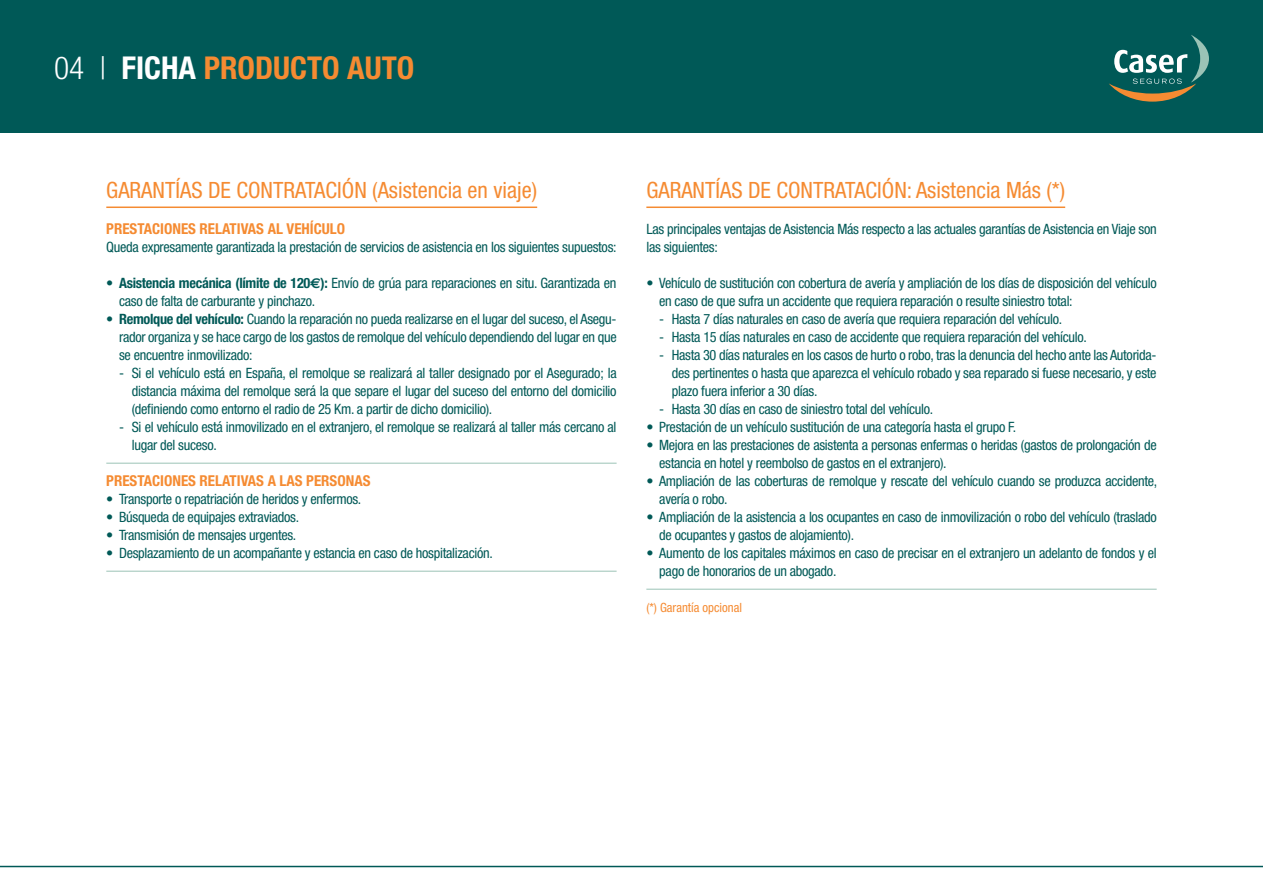
<style>
.page{position:relative;width:1263px;height:893px;background:#fff}
.page>*{position:absolute;margin:0;border:0;box-sizing:border-box;transform-origin:0 0}
.t1{font:700 condensed 31.5px "Helvetica Neue";color:#f58b32}
.t2{font:condensed 22.5px "Helvetica Neue";color:#f58b32}
.t3{font:700 condensed 15px "Helvetica Neue";color:#f58b32}
.t4{font:condensed 14.25px/18px "Helvetica Neue";letter-spacing:-.02em;color:#005957}
.t5{font:condensed 12.75px "Helvetica Neue";color:#f58b32}
.s1{font-weight:300;color:#fff}
.s2{color:#fff}
.s3{font-weight:700}
.s4{font-family:"Euro Sans";font-weight:700;font-stretch:normal}
</style>
<div class="page">
<div style="left:0;top:0;width:1263px;height:132px;background:#005957"></div>
<svg style="left:1109px;top:35px;width:100px;height:67px"></svg>
<hr style="left:0;top:866px;width:1263px;height:1px;background:#005957">
<hr style="left:106px;top:207px;width:431px;height:1px;background:#f58b32">
<hr style="left:106px;top:463px;width:511px;height:1px;background:#9bc3b6">
<hr style="left:106px;top:571px;width:511px;height:1px;background:#9bc3b6">
<hr style="left:646px;top:207px;width:419px;height:1px;background:#f58b32">
<hr style="left:646px;top:589px;width:511px;height:1px;background:#9bc3b6">
<h1 class="t1" style="left:54px;top:48px;width:328px"><span class="s1">04 |</span> <span class="s2">FICHA</span> PRODUCTO AUTO</h1>
<h2 class="t2" style="left:106px;top:177px;width:432px">GARANTÍAS DE CONTRATACIÓN (Asistencia en viaje)</h2>
<p class="t3" style="left:106px;top:220px;width:75px">PRESTACIONES</p>
<p class="t3" style="left:200px;top:220px;width:50px">RELATIVAS</p>
<p class="t3" style="left:268px;top:220px;width:79px">AL VEHÍCULO</p>
<p class="t4" style="left:106px;top:238px;width:512px">Queda expresamente garantizada la prestación de servicios de asistencia en los siguientes supuestos:</p>
<p class="t4" style="left:119px;top:274px;width:499px;text-indent:-13px">• <span class="s3">ASISTENCIA MECÁNICA (LÍMITE DE 120</span><span class="s4">€</span><span class="s3">):</span> Envío de grúa para reparaciones en situ. Garantizada en caso de falta de carburante y pinchazo.</p>
<p class="t4" style="left:119px;top:310px;width:499px;text-align:justify;text-indent:-13px">• <span class="s3">REMOLQUE DEL VEHÍCULO:</span> Cuando la reparación no pueda realizarse en el lugar del suceso, el Asegu&shy;rador organiza y se hace cargo de los gastos de remolque del vehículo dependiendo del lugar en que se encuentre inmovilizado:</p>
<p class="t4" style="left:132px;top:364px;width:486px;text-align:justify;text-indent:-13px">- Si el vehículo está en España, el remolque se realizará al taller designado por el Asegurado; la distancia máxima del remolque será la que separe el lugar del suceso del entorno del domicilio (definiendo como entorno el radio de 25 Km. a partir de dicho domicilio).</p>
<p class="t4" style="left:132px;top:418px;width:486px;text-indent:-13px">- Si el vehículo está inmovilizado en el extranjero, el remolque se realizará al taller más cercano al lugar del suceso.</p>
<p class="t3" style="left:106px;top:472px;width:75px">PRESTACIONES</p>
<p class="t3" style="left:200px;top:472px;width:50px">RELATIVAS</p>
<p class="t3" style="left:268px;top:472px;width:21px">A LAS</p>
<p class="t3" style="left:306px;top:472px;width:49px">PERSONAS</p>
<p class="t4" style="left:106px;top:490px;width:256px">• Transporte o repatriación de heridos y enfermos.</p>
<p class="t4" style="left:106px;top:508px;width:194px">• Búsqueda de equipajes extraviados.</p>
<p class="t4" style="left:106px;top:526px;width:192px">• Transmisión de mensajes urgentes.</p>
<p class="t4" style="left:106px;top:544px;width:388px">• Desplazamiento de un acompañante y estancia en caso de hospitalización.</p>
<h2 class="t2" style="left:646px;top:177px;width:420px">GARANTÍAS DE CONTRATACIÓN: Asistencia Más (*)</h2>
<p class="t4" style="left:646px;top:220px;width:512px">Las principales ventajas de Asistencia Más respecto a las actuales garantías de Asistencia en Viaje son las siguientes:</p>
<p class="t4" style="left:659px;top:274px;width:499px;text-indent:-13px">• Vehículo de sustitución con cobertura de avería y ampliación de los días de disposición del vehículo en caso de que sufra un accidente que requiera reparación o resulte siniestro total:</p>
<p class="t4" style="left:659px;top:310px;width:405px">- Hasta 7 días naturales en caso de avería que requiera reparación del vehículo.</p>
<p class="t4" style="left:659px;top:328px;width:429px">- Hasta 15 días naturales en caso de accidente que requiera reparación del vehículo.</p>
<p class="t4" style="left:672px;top:346px;width:486px;text-align:justify;text-indent:-13px">- Hasta 30 días naturales en los casos de hurto o robo, tras la denuncia del hecho ante las Autorida&shy;des pertinentes o hasta que aparezca el vehículo robado y sea reparado si fuese necesario, y este plazo fuera inferior a 30 días.</p>
<p class="t4" style="left:659px;top:400px;width:276px">- Hasta 30 días en caso de siniestro total del vehículo.</p>
<p class="t4" style="left:646px;top:418px;width:371px">• Prestación de un vehículo sustitución de una categoría hasta el grupo F.</p>
<p class="t4" style="left:659px;top:436px;width:499px;text-indent:-13px">• Mejora en las prestaciones de asistenta a personas enfermas o heridas (gastos de prolongación de estancia en hotel y reembolso de gastos en el extranjero).</p>
<p class="t4" style="left:659px;top:472px;width:500px;text-indent:-13px">• Ampliación de las coberturas de remolque y rescate del vehículo cuando se produzca accidente, avería o robo.</p>
<p class="t4" style="left:659px;top:508px;width:499px;text-indent:-13px">• Ampliación de la asistencia a los ocupantes en caso de inmovilización o robo del vehículo (traslado de ocupantes y gastos de alojamiento).</p>
<p class="t4" style="left:659px;top:544px;width:499px;text-indent:-13px">• Aumento de los capitales máximos en caso de precisar en el extranjero un adelanto de fondos y el pago de honorarios de un abogado.</p>
<p class="t5" style="left:646px;top:600px;width:97px">(*) Garantía opcional</p>
</div>
